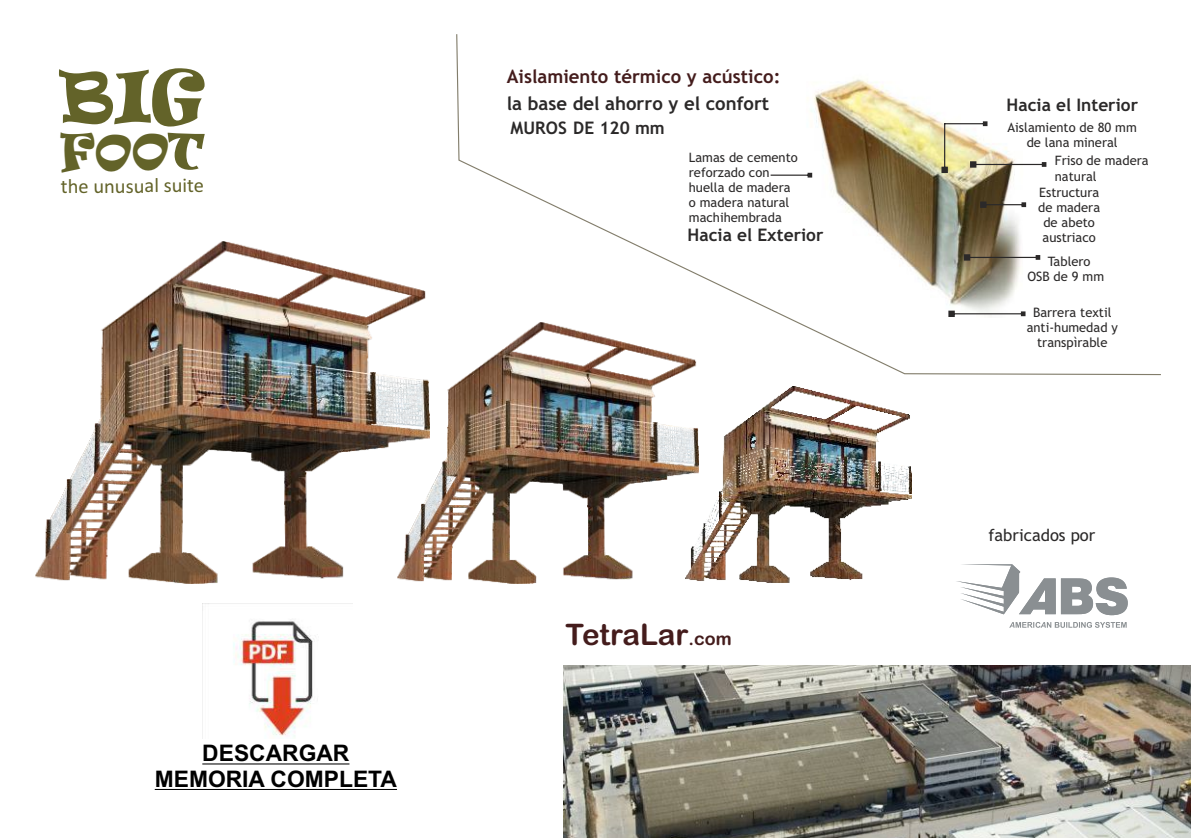
<style>
.page{position:relative;width:1191px;height:838px;background:#fff}
.page>*{position:absolute;margin:0;border:0;box-sizing:border-box;transform-origin:0 0}
.t1{font:68px "Ravie";color:#636329}
.t2{font:45.2px "Ravie";color:#636329}
.t3{font:29.6px "Arial Rounded MT Bold";color:#441c1c}
.t4{font:700 22.8px/25.4px "Arial";color:#000;text-align:center}
.t5{font:20.6px "Calibri";letter-spacing:-.005em;color:#636329}
.t6{font:700 18.6px "Trebuchet MS";color:#441c1c}
.t7{font:700 18.6px "Trebuchet MS";color:#2b2929}
.t8{font:700 17.4px "Trebuchet MS";color:#2b2929}
.t9{font:16.6px "Trebuchet MS";color:#2b2929}
.t10{font:13px/15px "Trebuchet MS";color:#2b2929;text-align:center}
.s1{font-size:18px}
</style>
<div class="page">
<img style="left:429px;top:376px;width:255px;height:208px">
<img style="left:36px;top:241px;width:393px;height:343px">
<img style="left:684px;top:386px;width:227px;height:197px">
<svg style="left:168px;top:133px;width:37px;height:37px"></svg>
<svg style="left:956px;top:564px;width:171px;height:51px"></svg>
<svg style="left:1009px;top:622px;width:117px;height:6px"></svg>
<img style="left:563px;top:665px;width:627px;height:173px">
<img style="left:233px;top:620px;width:81px;height:117px">
<hr style="left:202px;top:763px;width:147px;height:1px;background:#000">
<hr style="left:155px;top:789px;width:242px;height:1px;background:#000">
<svg style="left:456px;top:34px;width:705px;height:342px"></svg>
<h1 class="t1" style="left:60px;top:68px;width:146px">BIG</h1>
<h2 class="t2" style="left:60px;top:131px;width:111px">FOO</h2>
<h3 class="t5" style="left:61px;top:177px;width:145px">the unusual suite</h3>
<h3 class="t6" style="left:506px;top:69px;width:275px">Aislamiento térmico y acústico:</h3>
<h3 class="t7" style="left:506px;top:96px;width:264px">la base del ahorro y el confort</h3>
<h3 class="t8" style="left:510px;top:121px;width:156px">MUROS DE 120 mm</h3>
<p class="t10" style="left:688px;top:151px;width:110px;text-align:left">Lamas de cemento reforzado con huella de madera o madera natural machihembrada</p>
<h3 class="t8" style="left:687px;top:228px;width:137px">Hacia el Exterior</h3>
<h3 class="t4" style="left:155px;top:743px;width:244px">DESCARGAR<br>MEMORIA COMPLETA</h3>
<h3 class="t3" style="left:565px;top:624px;width:168px">TetraLar<span class="s1">.com</span></h3>
<h3 class="t8" style="left:1006px;top:98px;width:133px">Hacia el Interior</h3>
<p class="t10" style="left:1007px;top:121px;width:131px">Aislamiento de 80 mm de lana mineral</p>
<p class="t10" style="left:1054px;top:153px;width:95px;line-height:16.6px;text-align:left">Friso de madera natural</p>
<p class="t10" style="left:1037px;top:186px;width:63px">Estructura de madera de abeto austriaco</p>
<p class="t10" style="left:1027px;top:255px;width:78px">Tablero<br>OSB de 9 mm</p>
<p class="t10" style="left:1026px;top:306px;width:93px">Barrera textil anti-humedad y transpìrable</p>
<p class="t9" style="left:988px;top:529px;width:108px">fabricados por</p>
</div>
